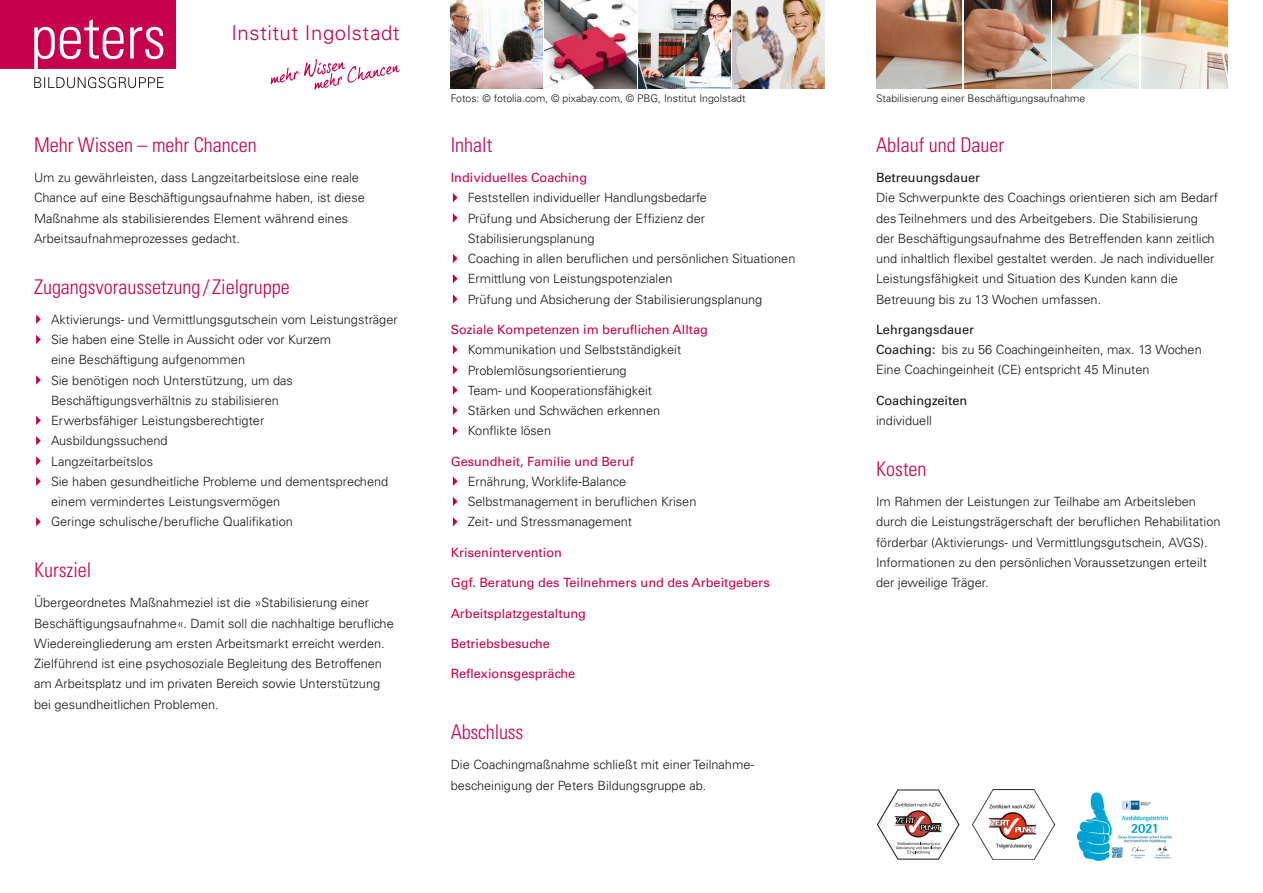
<style>
.page{position:relative;width:1263px;height:893px;background:#fff}
.page>*{position:absolute;margin:0;border:0;box-sizing:border-box;transform-origin:0 0}
.t1{font:300 condensed 20.25px "Univers LT";color:#c7004d}
.t2{font:300 20.25px "Univers LT";letter-spacing:.03em;color:#c7004d}
.t3{font:300 12.75px/20.2px "Univers LT";color:#151616}
.t4{font:12.75px "Univers LT";color:#c7004d}
.t5{font:12.75px "Univers LT";color:#151616}
.t6{font:300 10.5px "Univers LT";color:#151616}
.s1{font-weight:400}
</style>
<div class="page">
<svg style="left:34px;top:77px;width:130px;height:11px"></svg>
<div style="left:0;top:0;width:175px;height:68px;background:#c7004d"></div>
<svg style="left:34px;top:19px;width:90px;height:50px"></svg>
<svg style="left:130px;top:27px;width:33px;height:32px"></svg>
<img style="left:451px;top:0;width:91px;height:88px">
<img style="left:545px;top:0;width:91px;height:88px">
<img style="left:639px;top:0;width:91px;height:88px">
<img style="left:733px;top:0;width:91px;height:88px">
<svg style="left:271px;top:59px;width:129px;height:31px"></svg>
<img style="left:876px;top:0;width:86px;height:88px">
<img style="left:964px;top:0;width:86px;height:88px">
<img style="left:1053px;top:0;width:86px;height:88px">
<img style="left:1141px;top:0;width:86px;height:88px">
<svg style="left:877px;top:789px;width:82px;height:71px"></svg>
<img style="left:972px;top:790px;width:82px;height:69px">
<img style="left:1076px;top:792px;width:96px;height:68px">
<svg style="left:36px;top:315px;width:5px;height:9px"></svg>
<svg style="left:36px;top:335px;width:5px;height:9px"></svg>
<svg style="left:36px;top:375px;width:5px;height:10px"></svg>
<svg style="left:36px;top:416px;width:5px;height:9px"></svg>
<svg style="left:36px;top:436px;width:5px;height:9px"></svg>
<svg style="left:36px;top:456px;width:5px;height:10px"></svg>
<svg style="left:36px;top:477px;width:5px;height:9px"></svg>
<svg style="left:36px;top:517px;width:5px;height:9px"></svg>
<svg style="left:453px;top:193px;width:4px;height:9px"></svg>
<svg style="left:453px;top:213px;width:4px;height:10px"></svg>
<svg style="left:453px;top:254px;width:4px;height:9px"></svg>
<svg style="left:453px;top:274px;width:4px;height:9px"></svg>
<svg style="left:453px;top:294px;width:4px;height:10px"></svg>
<svg style="left:453px;top:345px;width:4px;height:9px"></svg>
<svg style="left:453px;top:365px;width:4px;height:9px"></svg>
<svg style="left:453px;top:385px;width:4px;height:10px"></svg>
<svg style="left:453px;top:406px;width:4px;height:9px"></svg>
<svg style="left:453px;top:426px;width:4px;height:9px"></svg>
<svg style="left:453px;top:477px;width:4px;height:9px"></svg>
<svg style="left:453px;top:497px;width:4px;height:9px"></svg>
<svg style="left:453px;top:517px;width:4px;height:9px"></svg>
<h1 class="t2" style="left:231px;top:20px;width:170px">Institut Ingolstadt</h1>
<h1 class="t1" style="left:34px;top:133px;width:224px">Mehr Wissen – mehr Chancen</h1>
<p class="t3" style="left:34px;top:167px;width:332px">Um zu gewährleisten, dass Langzeitarbeitslose eine reale Chance auf eine Beschäftigungsaufnahme haben, ist diese Maßnahme als stabilisierendes Element während eines Arbeitsaufnahmeprozesses gedacht.</p>
<h1 class="t1" style="left:34px;top:274px;width:257px">Zugangsvoraussetzung / Zielgruppe</h1>
<p class="t3" style="left:51px;top:309px;width:348px">Aktivierungs- und Vermittlungsgutschein vom Leistungsträger Sie haben eine Stelle in Aussicht oder vor Kurzem<br>eine Beschäftigung aufgenommen<br>Sie benötigen noch Unterstützung, um das Beschäftigungsverhältnis zu stabilisieren<br>Erwerbsfähiger Leistungsberechtigter<br>Ausbildungssuchend<br>Langzeitarbeitslos<br>Sie haben gesundheitliche Probleme und dementsprechend einem vermindertes Leistungsvermögen<br>Geringe schulische/berufliche Qualifikation</p>
<h1 class="t1" style="left:34px;top:558px;width:59px">Kursziel</h1>
<p class="t3" style="left:34px;top:593px;width:361px">Übergeordnetes Maßnahmeziel ist die »Stabilisierung einer Beschäftigungsaufnahme«. Damit soll die nachhaltige berufliche Wiedereingliederung am ersten Arbeitsmarkt erreicht werden.<br>Zielführend ist eine psychosoziale Begleitung des Betroffenen am Arbeitsplatz und im privaten Bereich sowie Unterstützung bei gesundheitlichen Problemen.</p>
<p class="t6" style="left:451px;top:92px;width:296px">Fotos: © fotolia.com, © pixabay.com, © PBG, Institut Ingolstadt</p>
<h1 class="t1" style="left:451px;top:133px;width:43px">Inhalt</h1>
<p class="t4" style="left:451px;top:170px;width:138px">Individuelles Coaching</p>
<p class="t3" style="left:468px;top:188px;width:329px">Feststellen individueller Handlungsbedarfe<br>Prüfung und Absicherung der Effizienz der Stabilisierungsplanung<br>Coaching in allen beruflichen und persönlichen Situationen Ermittlung von Leistungspotenzialen<br>Prüfung und Absicherung der Stabilisierungsplanung</p>
<p class="t4" style="left:451px;top:322px;width:259px">Soziale Kompetenzen im beruflichen Alltag</p>
<p class="t3" style="left:468px;top:340px;width:215px">Kommunikation und Selbstständigkeit<br>Problemlösungsorientierung<br>Team- und Kooperationsfähigkeit<br>Stärken und Schwächen erkennen<br>Konflikte lösen</p>
<p class="t4" style="left:451px;top:454px;width:185px">Gesundheit, Familie und Beruf</p>
<p class="t3" style="left:468px;top:471px;width:230px">Ernährung, Worklife-Balance<br>Selbstmanagement in beruflichen Krisen<br>Zeit- und Stressmanagement</p>
<p class="t4" style="left:451px;top:545px;width:113px">Krisenintervention</p>
<p class="t4" style="left:451px;top:575px;width:321px">Ggf. Beratung des Teilnehmers und des Arbeitgebers</p>
<p class="t4" style="left:451px;top:605px;width:137px">Arbeitsplatzgestaltung</p>
<p class="t4" style="left:451px;top:636px;width:101px">Betriebsbesuche</p>
<p class="t4" style="left:451px;top:666px;width:126px">Reflexionsgespräche</p>
<h1 class="t1" style="left:451px;top:720px;width:74px">Abschluss</h1>
<p class="t3" style="left:451px;top:755px;width:304px">Die Coachingmaßnahme schließt mit einer Teilnahme&shy;bescheinigung der Peters Bildungsgruppe ab.</p>
<p class="t6" style="left:876px;top:92px;width:211px">Stabilisierung einer Beschäftigungsaufnahme</p>
<h1 class="t1" style="left:876px;top:133px;width:130px">Ablauf und Dauer</h1>
<p class="t5" style="left:876px;top:170px;width:106px">Betreuungsdauer</p>
<p class="t3" style="left:876px;top:188px;width:343px">Die Schwerpunkte des Coachings orientieren sich am Bedarf des Teilnehmers und des Arbeitgebers. Die Stabilisierung der Beschäftigungsaufnahme des Betreffenden kann zeitlich und inhaltlich flexibel gestaltet werden. Je nach individueller Leistungsfähigkeit und Situation des Kunden kann die Betreuung bis zu 13 Wochen umfassen.</p>
<p class="t3" style="left:876px;top:319px;width:327px"><span class="s1">Lehrgangsdauer<br>Coaching:</span> bis zu 56 Coachingeinheiten, max. 13 Wochen<br>Eine Coachingeinheit (CE) entspricht 45 Minuten</p>
<p class="t5" style="left:876px;top:393px;width:93px">Coachingzeiten</p>
<p class="t3" style="left:876px;top:410px;width:57px">individuell</p>
<h1 class="t1" style="left:876px;top:457px;width:52px">Kosten</h1>
<p class="t3" style="left:876px;top:491px;width:346px">Im Rahmen der Leistungen zur Teilhabe am Arbeitsleben durch die Leistungsträgerschaft der beruf-l ichen Rehabilitation förderbar (Aktivierungs- und Vermittlungsgutschein, AVGS).<br>Informationen zu den persönlichen Voraussetzungen erteilt der jeweilige Träger.</p>
</div>
